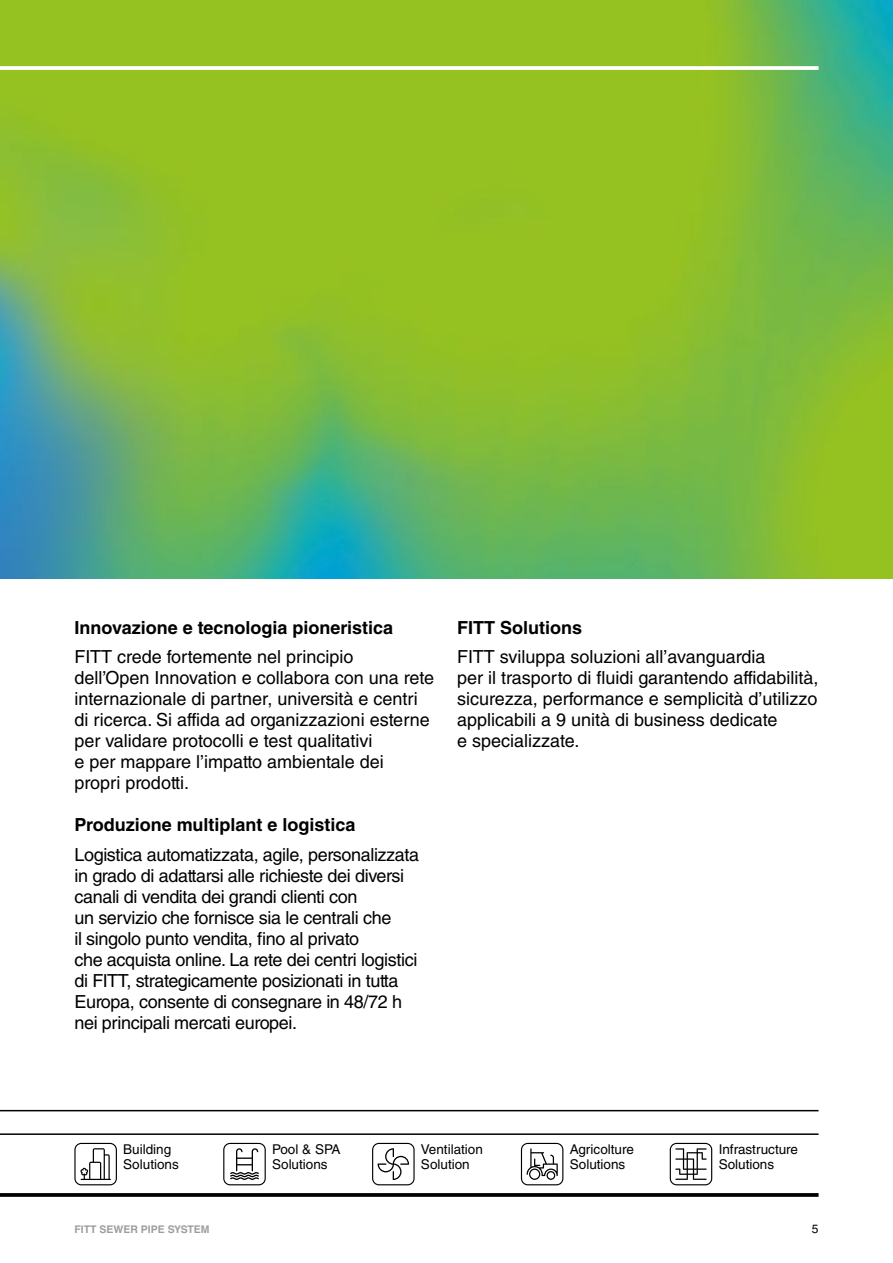
<style>
.page{position:relative;width:893px;height:1263px;background:#fff}
.page>*{position:absolute;margin:0;border:0;box-sizing:border-box;transform-origin:0 0}
.t1{font:18px/21px "Helvetica LT Std";color:#000}
.t2{font:18px/21px "Helvetica LT Std";letter-spacing:-.02em;color:#000}
.t3{font:700 18px "Helvetica LT Std";color:#000}
.t4{font:13.5px/15px "Helvetica LT Std";color:#000}
.t5{font:12px "Helvetica LT Std";color:#000}
.t6{font:700 10.5px "Helvetica LT Std";color:#9d9d9c}
</style>
<div class="page">
<img style="left:0;top:0;width:893px;height:578px">
<hr style="left:0;top:1110px;width:819px;height:1px;background:#000">
<hr style="left:0;top:1133px;width:819px;height:2px;background:#000">
<svg style="left:74px;top:1143px;width:43px;height:42px"></svg>
<svg style="left:223px;top:1143px;width:43px;height:42px"></svg>
<svg style="left:372px;top:1143px;width:43px;height:42px"></svg>
<svg style="left:521px;top:1143px;width:42px;height:42px"></svg>
<svg style="left:670px;top:1143px;width:42px;height:42px"></svg>
<svg style="left:0;top:66px;width:819px;height:4px"></svg>
<svg style="left:0;top:1193px;width:819px;height:4px;background:#0f0f0f"></svg>
<p class="t3" style="left:74px;top:616px;width:320px">Innovazione e tecnologia pioneristica</p>
<p class="t1" style="left:74px;top:646px;width:361px">FITT crede fortemente nel principio<br>dell’Open Innovation e collabora con una rete internazionale di partner, università e centri di ricerca. Si affida ad organizzazioni esterne per validare protocolli e test qualitativi<br>e per mappare l’impatto ambientale dei propri prodotti.</p>
<p class="t3" style="left:74px;top:814px;width:282px">Produzione multiplant e logistica</p>
<p class="t2" style="left:74px;top:844px;width:346px">Logistica automatizzata, agile, personalizzata in grado di adattarsi alle richieste dei diversi canali di vendita dei grandi clienti con<br>un servizio che fornisce sia le centrali che<br>il singolo punto vendita, fino al privato<br>che acquista online. La rete dei centri logistici di FITT, strategicamente posizionati in tutta Europa, consente di consegnare in 48/72 h nei principali mercati europei.</p>
<p class="t3" style="left:457px;top:616px;width:127px">FITT Solutions</p>
<p class="t1" style="left:457px;top:646px;width:363px">FITT sviluppa soluzioni all’avanguardia<br>per il trasporto di fluidi garantendo affidabilità, sicurezza, performance e semplicità d’utilizzo applicabili a 9 unità di business dedicate<br>e specializzate.</p>
<p class="t4" style="left:123px;top:1141px;width:57px">Building<br>Solutions</p>
<p class="t4" style="left:272px;top:1141px;width:70px">Pool &amp; SPA<br>Solutions</p>
<p class="t4" style="left:421px;top:1141px;width:63px">Ventilation<br>Solution</p>
<p class="t4" style="left:570px;top:1141px;width:66px">Agricolture<br>Solutions</p>
<p class="t4" style="left:719px;top:1141px;width:81px">Infrastructure<br>Solutions</p>
<p class="t6" style="left:74px;top:1222px;width:137px">FITT SEWER PIPE SYSTEM</p>
<p class="t5" style="left:812px;top:1222px;width:8px">5</p>
</div>
